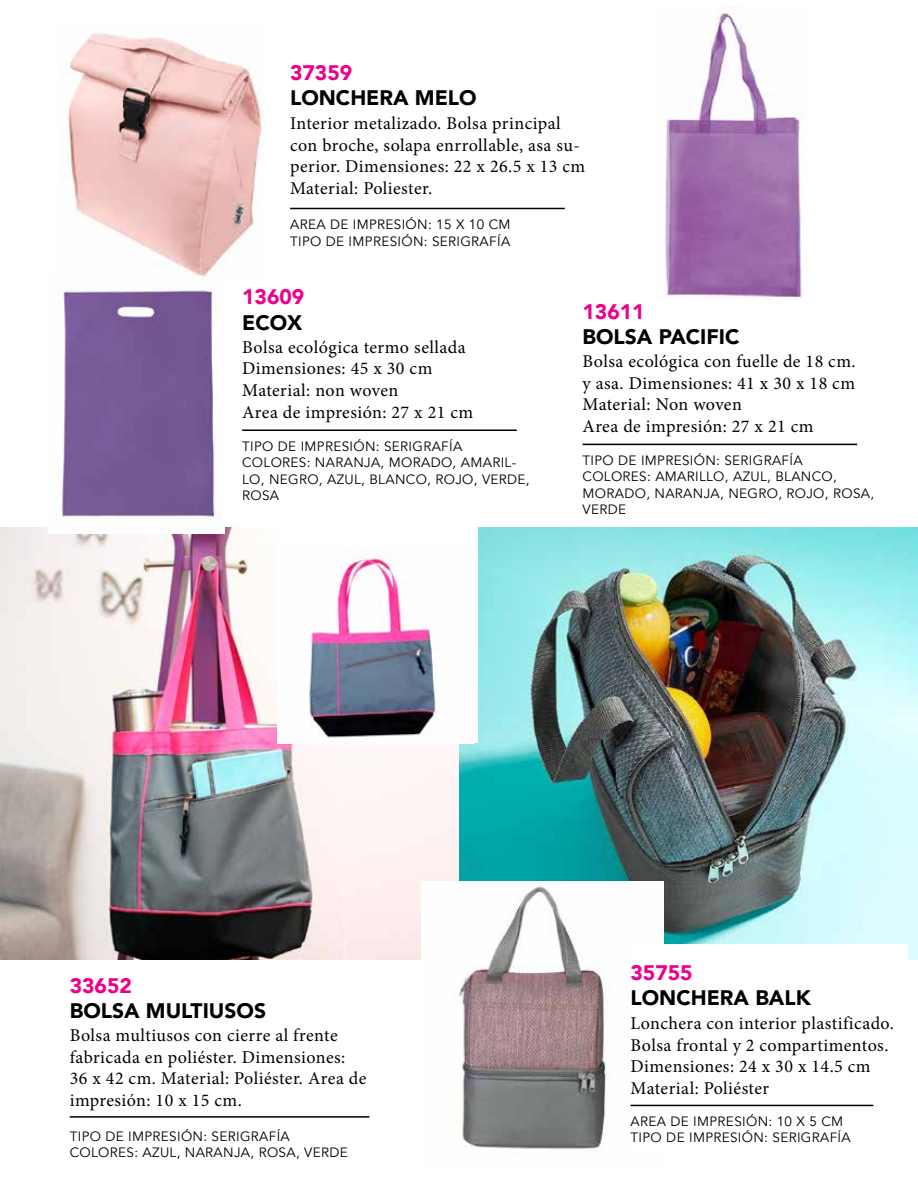
<style>
.page{position:relative;width:918px;height:1188px;background:#fff}
.page>*{position:absolute;margin:0;border:0;box-sizing:border-box;transform-origin:0 0}
.t1{font:900 21px "Avenir";color:#000}
.t2{font:900 21px "Avenir";color:#ec008c}
.t3{font:18px/21.6px "Minion Pro";letter-spacing:.025em;color:#000}
.t4{font:13.5px/16.2px "Avenir";letter-spacing:.025em;color:#000}
</style>
<div class="page">
<img style="left:0;top:527px;width:918px;height:432px">
<img style="left:422px;top:881px;width:241px;height:268px">
<div style="left:277px;top:527px;width:201px;height:216px;background:#fff"></div>
<img style="left:309px;top:546px;width:138px;height:193px">
<div style="left:635px;top:944px;width:273px;height:206px;background:#fff"></div>
<hr style="left:631px;top:1105px;width:242px;height:1px;background:#000">
<hr style="left:70px;top:1116px;width:299px;height:2px;background:#000">
<hr style="left:242px;top:429px;width:275px;height:2px;background:#000">
<img style="left:49px;top:290px;width:175px;height:244px">
<hr style="left:290px;top:208px;width:275px;height:1px;background:#000">
<img style="left:66px;top:33px;width:199px;height:248px">
<img style="left:665px;top:7px;width:141px;height:291px">
<hr style="left:583px;top:444px;width:274px;height:1px;background:#000">
<p class="t2" style="left:290px;top:55px;width:64px">37359</p>
<p class="t1" style="left:290px;top:80px;width:188px">LONCHERA MELO</p>
<p class="t3" style="left:290px;top:113px;width:297px">Interior metalizado. Bolsa principal con broche, solapa enrrollable, asa su&shy;perior. Dimensiones: 22 x 26.5 x 13 cm Material: Poliester.</p>
<p class="t4" style="left:290px;top:217px;width:222px">AREA DE IMPRESIÓN: 15 X 10 CM<br>TIPO DE IMPRESIÓN: SERIGRAFÍA</p>
<p class="t2" style="left:242px;top:279px;width:64px">13609</p>
<p class="t1" style="left:242px;top:304px;width:62px">ECOX</p>
<p class="t3" style="left:242px;top:336px;width:233px">Bolsa ecológica termo sellada<br>Dimensiones: 45 x 30 cm<br>Material: non woven<br>Area de impresión: 27 x 21 cm</p>
<p class="t4" style="left:242px;top:439px;width:289px">TIPO DE IMPRESIÓN: SERIGRAFÍA<br>COLORES: NARANJA, MORADO, AMARIL-<br>LO, NEGRO, AZUL, BLANCO, ROJO, VERDE,<br>ROSA</p>
<p class="t2" style="left:583px;top:293px;width:64px">13611</p>
<p class="t1" style="left:583px;top:318px;width:159px">BOLSA PACIFIC</p>
<p class="t3" style="left:583px;top:351px;width:275px">Bolsa ecológica con fuelle de 18 cm. y asa. Dimensiones: 41 x 30 x 18 cm<br>Material: Non woven<br>Area de impresión: 27 x 21 cm</p>
<p class="t4" style="left:583px;top:453px;width:293px">TIPO DE IMPRESIÓN: SERIGRAFÍA<br>COLORES: AMARILLO, AZUL, BLANCO,<br>MORADO, NARANJA, NEGRO, ROJO, ROSA,<br>VERDE</p>
<p class="t2" style="left:70px;top:967px;width:64px">33652</p>
<p class="t1" style="left:70px;top:992px;width:198px">BOLSA MULTIUSOS</p>
<p class="t3" style="left:70px;top:1025px;width:298px">Bolsa multiusos con cierre al frente fabricada en poliéster. Dimensiones:<br>36 x 42 cm. Material: Poliéster. Area de impresión: 10 x 15 cm.</p>
<p class="t4" style="left:70px;top:1129px;width:280px">TIPO DE IMPRESIÓN: SERIGRAFÍA<br>COLORES: AZUL, NARANJA, ROSA, VERDE</p>
<p class="t2" style="left:631px;top:955px;width:64px">35755</p>
<p class="t1" style="left:631px;top:980px;width:182px">LONCHERA BALK</p>
<p class="t3" style="left:631px;top:1013px;width:265px">Lonchera con interior plastificado.<br>Bolsa frontal y 2 compartimentos.<br>Dimensiones: 24 x 30 x 14.5 cm<br>Material: Poliéster</p>
<p class="t4" style="left:631px;top:1114px;width:222px">AREA DE IMPRESIÓN: 10 X 5 CM<br>TIPO DE IMPRESIÓN: SERIGRAFÍA</p>
</div>
